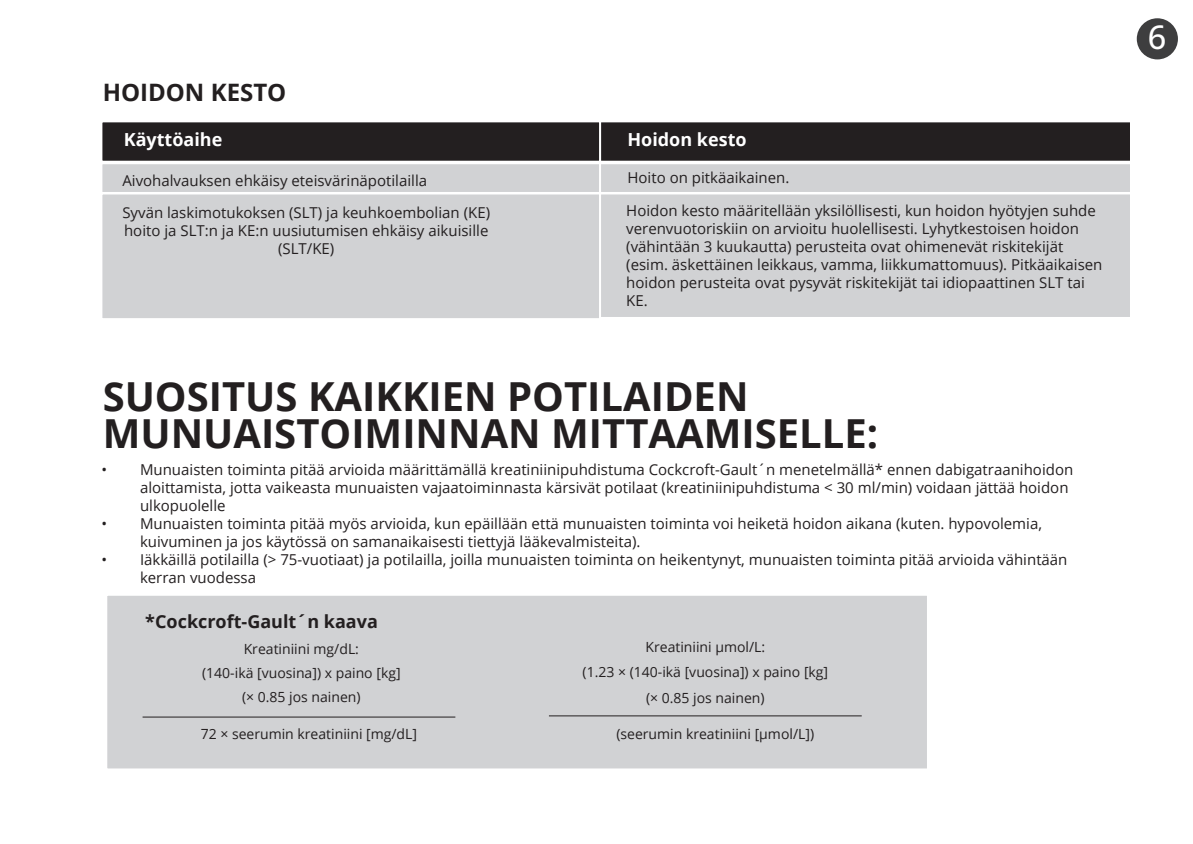
<style>
.page{position:relative;width:1193px;height:844px;background:#fff}
.page>*{position:absolute;margin:0;border:0;box-sizing:border-box;transform-origin:0 0}
.t1{font:700 40px/36.8px "Open Sans";color:#231f20}
.t2{font:500 32.4px "Open Sans";color:#fff}
.t3{font:700 24px "Open Sans";color:#231f20}
.t4{font:700 18px "Open Sans";color:#231f20}
.t5{font:700 18px "Open Sans";color:#fff}
.t6{font:15px/18px "Open Sans";color:#231f20}
.t7{font:14px/24px "Open Sans";color:#231f20;text-align:center}
.s1{font-style:inherit}
</style>
<div class="page">
<div style="left:105px;top:594px;width:824px;height:176px;background:#d1d2d4;border:2px solid #fff"></div>
<hr style="left:143px;top:716px;width:312px;height:1px;background:#231f20">
<hr style="left:549px;top:715px;width:312px;height:1px;background:#231f20">
<div style="left:100px;top:162px;width:501px;height:32px;background:#d1d2d4;border:2px solid #fff"></div>
<div style="left:599px;top:162px;width:533px;height:32px;background:#d1d2d4;border:2px solid #fff"></div>
<div style="left:100px;top:192px;width:501px;height:128px;background:#d1d2d4;border:2px solid #fff"></div>
<div style="left:599px;top:192px;width:533px;height:127px;background:#d1d2d4;border:2px solid #fff"></div>
<div style="left:599px;top:120px;width:533px;height:43px;background:#231f20;border:2px solid #fff"></div>
<div style="left:100px;top:120px;width:501px;height:43px;background:#231f20;border:2px solid #fff"></div>
<div style="left:1136px;top:18px;width:42px;height:41px;background:#3e3e3f;border-radius:50%"></div>
<h3 class="t3" style="left:103px;top:75px;width:185px">HOIDON KESTO</h3>
<p class="t5" style="left:124px;top:127px;width:100px">Käyttöaihe</p>
<p class="t5" style="left:627px;top:127px;width:121px">Hoidon kesto</p>
<p class="t6" style="left:122px;top:163px;width:369px;line-height:32.8px">Aivohalvauksen ehkäisy eteisvärinäpotilailla<br>Syvän laskimotukoksen (SLT) ja keuhkoembolian (KE)</p>
<p class="t6" style="left:124px;top:222px;width:366px;text-align:center">hoito ja SLT:n ja KE:n uusiutumisen ehkäisy aikuisille (SLT/KE)</p>
<p class="t6" style="left:626px;top:161px;width:471px;line-height:32.6px">Hoito on pitkäaikainen<span class="s1">.<br></span>Hoidon kesto määritellään yksilöllisesti, kun hoidon hyötyjen suhde</p>
<p class="t6" style="left:626px;top:219px;width:477px">verenvuotoriskiin on arvioitu huolellisesti. Lyhytkestoisen hoidon (vähintään 3 kuukautta) perusteita ovat ohimenevät riskitekijät (esim. äskettäinen leikkaus, vamma, liikkumattomuus). Pitkäaikaisen hoidon perusteita ovat pysyvät riskitekijät tai idiopaattinen SLT tai KE.</p>
<h1 class="t1" style="left:103px;top:377px;width:777px">SUOSITUS KAIKKIEN POTILAIDEN<br>MUNUAISTOIMINNAN MITTAAMISELLE:</h1>
<p class="t6" style="left:140px;top:460px;width:934px;text-indent:-39px"><span class="s1">•</span> Munuaisten toiminta pitää arvioida määrittämällä kreatiniinipuhdistuma Cockcroft-Gault´n menetelmällä* ennen dabigatraanihoidon aloittamista, jotta vaikeasta munuaisten vajaatoiminnasta kärsivät potilaat (kreatiniinipuhdistuma &lt; 30 ml/min) voidaan jättää hoidon ulkopuolelle</p>
<p class="t6" style="left:140px;top:514px;width:903px;text-indent:-39px"><span class="s1">•</span> Munuaisten toiminta pitää myös arvioida, kun epäillään että munuaisten toiminta voi heiketä hoidon aikana (kuten. hypovolemia, kuivuminen ja jos käytössä on samanaikaisesti tiettyjä lääkevalmisteita).</p>
<p class="t6" style="left:140px;top:550px;width:929px;text-indent:-39px"><span class="s1">•</span> Iäkkäillä potilailla (&gt; 75-vuotiaat) ja potilailla, joilla munuaisten toiminta on heikentynyt, munuaisten toiminta pitää arvioida vähintään kerran vuodessa</p>
<p class="t4" style="left:145px;top:608px;width:234px">*Cockcroft-Gault´n kaava</p>
<p class="t7" style="left:202px;top:637px;width:200px">Kreatiniini <span class="s1">mg/dL:<br>(140-</span>ikä <span class="s1">[</span>vuosina<span class="s1">]) x</span> paino <span class="s1">[kg] (× 0.85</span> jos nainen<span class="s1">)</span></p>
<p class="t7" style="left:201px;top:722px;width:218px"><span class="s1">72 × se</span>erumin kreatiniini <span class="s1">[mg/dL]</span></p>
<p class="t7" style="left:616px;top:722px;width:199px"><span class="s1">(se</span>erumin kreatiniini <span class="s1">[μmol/L])</span></p>
<p class="t7" style="left:582px;top:634px;width:247px;line-height:25.6px">Kreatiniini <span class="s1">μmol/L:<br>(1.23 × (140-</span>ikä <span class="s1">[</span>vuosina<span class="s1">]) x</span> paino <span class="s1">[kg] (× 0.85</span> jos nainen)</p>
<h2 class="t2" style="left:1148px;top:15px;width:20px">6</h2>
</div>
